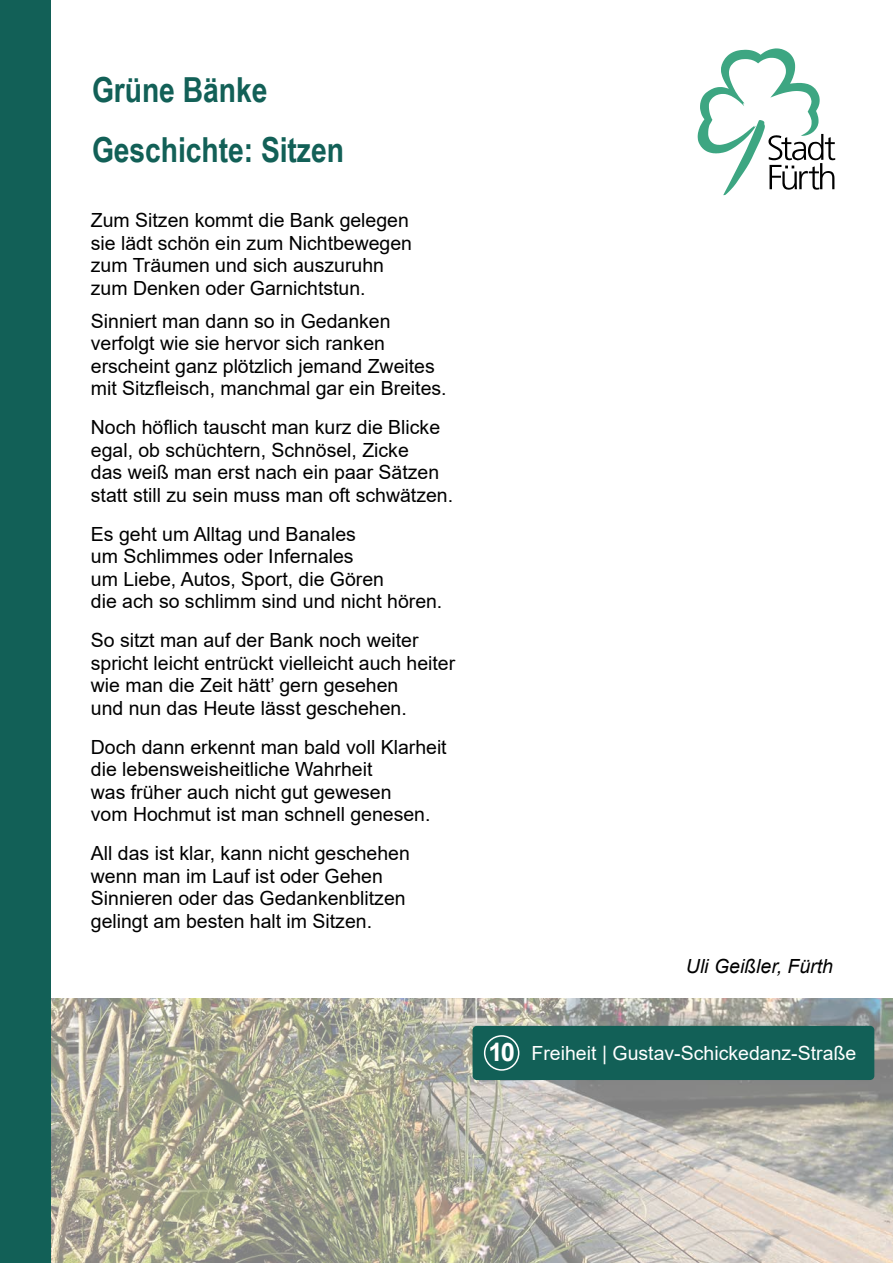
<style>
.page{position:relative;width:893px;height:1263px;background:#fff}
.page>*{position:absolute;margin:0;border:0;box-sizing:border-box;transform-origin:0 0}
.t1{font:700 34.5px/60px "Arial Narrow";color:#126057}
.t2{font:19.5px/22.5px "Arial";color:#000}
.t3{font:19.5px "Arial";color:#fff}
.t4{font:italic 19.5px "Arial";color:#000}
.s1{font-weight:700;font-size:25.5px}
</style>
<div class="page">
<img style="left:50px;top:998px;width:843px;height:265px">
<svg style="left:698px;top:48px;width:137px;height:147px"></svg>
<div style="left:473px;top:1026px;width:401px;height:54px;background:#126057;border-radius:4px"></div>
<div style="left:484px;top:1035px;width:35px;height:36px;border:2px solid #fff;border-radius:50%"></div>
<div style="left:0;top:0;width:50px;height:1263px;background:#126057"></div>
<h1 class="t1" style="left:92px;top:58px;width:253px">Grüne Bänke<br>Geschichte: Sitzen</h1>
<p class="t2" style="left:91px;top:209px;width:323px">Zum Sitzen kommt die Bank gelegen sie lädt schön ein zum Nichtbewegen zum Träumen und sich auszuruhn zum Denken oder Garnichtstun.</p>
<p class="t2" style="left:91px;top:310px;width:357px">Sinniert man dann so in Gedanken verfolgt wie sie hervor sich ranken erscheint ganz plötzlich jemand Zweites mit Sitzfleisch, manchmal gar ein Breites.</p>
<p class="t2" style="left:91px;top:416px;width:364px">Noch höflich tauscht man kurz die Blicke egal, ob schüchtern, Schnösel, Zicke<br>das weiß man erst nach ein paar Sätzen statt still zu sein muss man oft schwätzen.</p>
<p class="t2" style="left:91px;top:523px;width:353px">Es geht um Alltag und Banales<br>um Schlimmes oder Infernales<br>um Liebe, Autos, Sport, die Gören<br>die ach so schlimm sind und nicht hören.</p>
<p class="t2" style="left:91px;top:629px;width:366px">So sitzt man auf der Bank noch weiter spricht leicht entrückt vielleicht auch heiter wie man die Zeit hätt’ gern gesehen<br>und nun das Heute lässt geschehen.</p>
<p class="t2" style="left:91px;top:736px;width:357px">Doch dann erkennt man bald voll Klarheit die lebensweisheitliche Wahrheit<br>was früher auch nicht gut gewesen<br>vom Hochmut ist man schnell genesen.</p>
<p class="t2" style="left:91px;top:842px;width:321px">All das ist klar, kann nicht geschehen wenn man im Lauf ist oder Gehen Sinnieren oder das Gedankenblitzen gelingt am besten halt im Sitzen.</p>
<p class="t4" style="left:686px;top:953px;width:149px">Uli Geißler, Fürth</p>
<p class="t3" style="left:488px;top:1039px;width:369px"><span class="s1">10</span> Freiheit | Gustav-Schickedanz-Straße</p>
</div>
